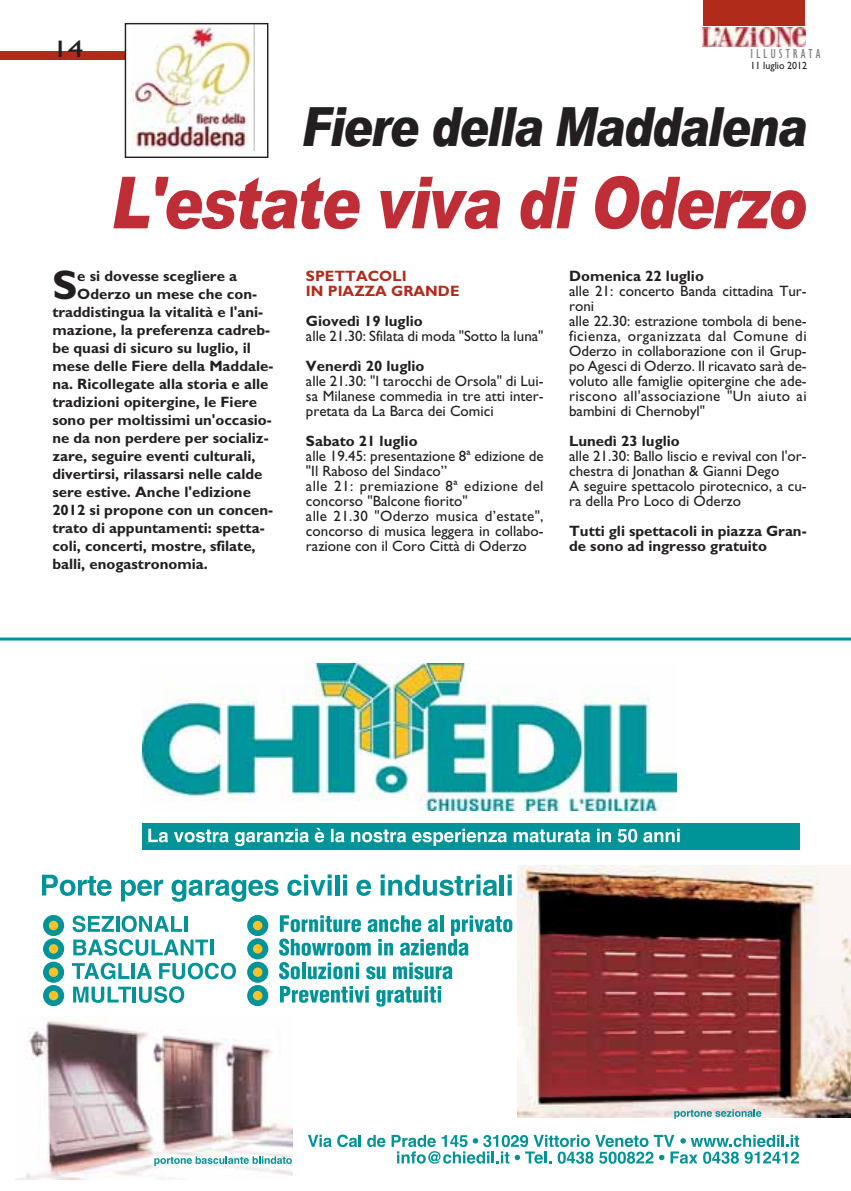
<style>
.page{position:relative;width:851px;height:1191px;background:#fff}
.page>*{position:absolute;margin:0;border:0;box-sizing:border-box;transform-origin:0 0}
.t1{font:italic 900 72px "Arial";letter-spacing:-.035em;color:#bf2d37;scale:.82 1}
.t2{font:italic 900 54px "Arial";letter-spacing:-.035em;color:#231f20;scale:.82 1}
.t3{font:700 41.4px "Gill Sans";color:#231f20}
.t4{font:24px "Gill Sans";color:#231f20;scale:1.3 1}
.t5{font:15px/15px "Gill Sans";color:#231f20}
.t6{font:700 15px/15px "Gill Sans";color:#231f20}
.t7{font:700 15px/15px "Gill Sans";color:#b12b1b}
.t8{font:condensed 13.5px "Gill Sans";letter-spacing:.22em;color:#808285}
.t9{font:10.5px "Gill Sans";color:#231f20;scale:.95 1}
</style>
<div class="page">
<svg style="left:702px;top:21px;width:104px;height:26px"></svg>
<img style="left:702px;top:28px;width:102px;height:18px">
<div style="left:0;top:51px;width:221px;height:9px;background:#b12b1b"></div>
<div style="left:703px;top:0;width:101px;height:25px;background:#b12b1b"></div>
<div style="left:125px;top:24px;width:143px;height:133px;background:#fff"></div>
<img style="left:132px;top:25px;width:122px;height:126px">
<div style="left:125px;top:23px;width:143px;height:135px;border:1px solid #231f20"></div>
<img style="left:517px;top:865px;width:333px;height:253px">
<img style="left:15px;top:1020px;width:277px;height:159px">
<svg style="left:42px;top:874px;width:70px;height:22px"></svg>
<svg style="left:121px;top:879px;width:42px;height:22px"></svg>
<svg style="left:171px;top:879px;width:107px;height:22px"></svg>
<svg style="left:287px;top:874px;width:44px;height:22px"></svg>
<hr style="left:335px;top:874px;width:4px;height:21px;background:#009498">
<hr style="left:343px;top:880px;width:4px;height:15px;background:#009498">
<svg style="left:343px;top:874px;width:4px;height:4px"></svg>
<svg style="left:356px;top:879px;width:15px;height:17px"></svg>
<svg style="left:380px;top:874px;width:117px;height:22px"></svg>
<hr style="left:500px;top:874px;width:4px;height:21px;background:#009498">
<svg style="left:507px;top:880px;width:4px;height:15px"></svg>
<svg style="left:507px;top:874px;width:4px;height:4px"></svg>
<img style="left:142px;top:663px;width:534px;height:148px">
<svg style="left:280px;top:986px;width:89px;height:16px"></svg>
<svg style="left:376px;top:986px;width:65px;height:20px"></svg>
<svg style="left:279px;top:962px;width:21px;height:17px"></svg>
<hr style="left:302px;top:962px;width:3px;height:17px;background:#009498">
<svg style="left:308px;top:962px;width:51px;height:17px"></svg>
<svg style="left:366px;top:966px;width:19px;height:13px"></svg>
<svg style="left:393px;top:962px;width:59px;height:17px"></svg>
<svg style="left:279px;top:915px;width:233px;height:40px"></svg>
<svg style="left:308px;top:1134px;width:23px;height:13px"></svg>
<svg style="left:337px;top:1134px;width:24px;height:13px"></svg>
<svg style="left:367px;top:1134px;width:18px;height:13px"></svg>
<svg style="left:391px;top:1134px;width:408px;height:29px"></svg>
<div style="left:142px;top:823px;width:657px;height:27px;background:#009498"></div>
<svg style="left:148px;top:828px;width:20px;height:14px"></svg>
<svg style="left:174px;top:829px;width:54px;height:13px"></svg>
<svg style="left:235px;top:828px;width:74px;height:18px"></svg>
<svg style="left:315px;top:828px;width:9px;height:14px"></svg>
<svg style="left:331px;top:828px;width:13px;height:14px"></svg>
<svg style="left:351px;top:829px;width:55px;height:13px"></svg>
<svg style="left:412px;top:828px;width:95px;height:18px"></svg>
<svg style="left:513px;top:829px;width:77px;height:13px"></svg>
<svg style="left:597px;top:828px;width:14px;height:14px"></svg>
<svg style="left:617px;top:829px;width:20px;height:13px"></svg>
<svg style="left:643px;top:828px;width:36px;height:14px"></svg>
<svg style="left:73px;top:986px;width:58px;height:17px"></svg>
<hr style="left:133px;top:986px;width:3px;height:16px;background:#009498">
<svg style="left:139px;top:986px;width:45px;height:17px"></svg>
<svg style="left:72px;top:962px;width:57px;height:17px"></svg>
<hr style="left:131px;top:963px;width:4px;height:16px;background:#009498">
<svg style="left:137px;top:963px;width:15px;height:16px"></svg>
<svg style="left:159px;top:962px;width:77px;height:17px"></svg>
<svg style="left:73px;top:939px;width:135px;height:16px"></svg>
<hr style="left:210px;top:939px;width:3px;height:16px;background:#009498">
<svg style="left:72px;top:915px;width:42px;height:17px"></svg>
<hr style="left:116px;top:916px;width:3px;height:15px;background:#009498">
<svg style="left:121px;top:915px;width:61px;height:17px"></svg>
<hr style="left:184px;top:916px;width:3px;height:15px;background:#009498">
<div style="left:46px;top:918px;width:15px;height:15px;background:#f8c22a;border-radius:50%"></div>
<div style="left:43px;top:915px;width:21px;height:21px;border:6px solid #009498;border-radius:50%"></div>
<div style="left:46px;top:988px;width:15px;height:15px;background:#f8c22a;border-radius:50%"></div>
<div style="left:43px;top:985px;width:21px;height:21px;border:6px solid #009498;border-radius:50%"></div>
<div style="left:46px;top:964px;width:15px;height:16px;background:#f8c22a;border-radius:50%"></div>
<div style="left:43px;top:961px;width:21px;height:21px;border:6px solid #009498;border-radius:50%"></div>
<div style="left:46px;top:941px;width:15px;height:15px;background:#f8c22a;border-radius:50%"></div>
<div style="left:43px;top:938px;width:21px;height:21px;border:6px solid #009498;border-radius:50%"></div>
<div style="left:250px;top:988px;width:15px;height:15px;background:#f8c22a;border-radius:50%"></div>
<div style="left:247px;top:985px;width:21px;height:21px;border:6px solid #009498;border-radius:50%"></div>
<div style="left:250px;top:964px;width:15px;height:16px;background:#f8c22a;border-radius:50%"></div>
<div style="left:247px;top:961px;width:21px;height:21px;border:6px solid #009498;border-radius:50%"></div>
<div style="left:250px;top:941px;width:15px;height:15px;background:#f8c22a;border-radius:50%"></div>
<div style="left:247px;top:938px;width:21px;height:21px;border:6px solid #009498;border-radius:50%"></div>
<div style="left:250px;top:918px;width:15px;height:15px;background:#f8c22a;border-radius:50%"></div>
<div style="left:247px;top:915px;width:21px;height:21px;border:6px solid #009498;border-radius:50%"></div>
<svg style="left:674px;top:1109px;width:87px;height:9px"></svg>
<svg style="left:154px;top:1156px;width:138px;height:9px"></svg>
<hr style="left:0;top:637px;width:850px;height:3px;background:#009498">
<h3 class="t4" style="left:52px;top:40px;width:26px">14</h3>
<p class="t8" style="left:750px;top:48px;width:71px">ILLUSTRATA</p>
<p class="t9" style="left:750px;top:62px;width:61px">11 luglio 2012</p>
<h2 class="t2" style="left:301px;top:86px;width:617px">Fiere della Maddalena</h2>
<h1 class="t1" style="left:111px;top:149px;width:849px">L'estate viva di Oderzo</h1>
<h3 class="t3" style="left:52px;top:271px;width:26px">S</h3>
<p class="t6" style="left:77px;top:270px;width:161px">e si dovesse scegliere a</p>
<p class="t6" style="left:77px;top:288px;width:181px">Oderzo un mese che con-</p>
<p class="t6" style="left:52px;top:306px;width:212px">traddistingua la vitalità e l'ani-</p>
<p class="t6" style="left:52px;top:324px;width:219px">mazione, la preferenza cadreb-</p>
<p class="t6" style="left:52px;top:342px;width:200px">be quasi di sicuro su luglio, il</p>
<p class="t6" style="left:52px;top:360px;width:222px">mese delle Fiere della Maddale-</p>
<p class="t6" style="left:52px;top:378px;width:217px">na. Ricollegate alla storia e alle</p>
<p class="t6" style="left:52px;top:396px;width:206px">tradizioni opitergine, le Fiere</p>
<p class="t6" style="left:52px;top:414px;width:221px">sono per moltissimi un'occasio-</p>
<p class="t6" style="left:52px;top:432px;width:218px">ne da non perdere per socializ-</p>
<p class="t6" style="left:52px;top:450px;width:205px">zare, seguire eventi culturali,</p>
<p class="t6" style="left:52px;top:468px;width:212px">divertirsi, rilassarsi nelle calde</p>
<p class="t6" style="left:52px;top:486px;width:200px">sere estive. Anche l'edizione</p>
<p class="t6" style="left:52px;top:504px;width:222px">2012 si propone con un concen-</p>
<p class="t6" style="left:52px;top:522px;width:214px">trato di appuntamenti: spetta-</p>
<p class="t6" style="left:52px;top:540px;width:205px">coli, concerti, mostre, sfilate,</p>
<p class="t6" style="left:52px;top:558px;width:157px">balli, enogastronomia.</p>
<p class="t7" style="left:306px;top:270px;width:155px">SPETTACOLI<br>IN PIAZZA GRANDE</p>
<p class="t6" style="left:306px;top:315px;width:118px">Giovedì 19 luglio</p>
<p class="t5" style="left:306px;top:330px;width:239px">alle 21.30: Sfilata di moda "Sotto la luna"</p>
<p class="t6" style="left:306px;top:360px;width:120px">Venerdì 20 luglio</p>
<p class="t5" style="left:306px;top:375px;width:239px;text-align:justify">alle 21.30: "I tarocchi de Orsola" di Lui&shy;sa Milanese commedia in tre atti inter&shy;pretata da La Barca dei Comici</p>
<p class="t6" style="left:306px;top:435px;width:113px">Sabato 21 luglio</p>
<p class="t5" style="left:306px;top:450px;width:239px">alle 19.45: presentazione 8ª edizione de "Il Raboso del Sindaco”<br>alle 21: premiazione 8ª edizione del concorso "Balcone fiorito"<br>alle 21.30 "Oderzo musica d’estate", concorso di musica leggera in collabo&shy;razione con il Coro Città di Oderzo</p>
<p class="t6" style="left:569px;top:270px;width:136px">Domenica 22 luglio</p>
<p class="t5" style="left:569px;top:285px;width:239px">alle 21: concerto Banda cittadina Tur&shy;roni<br>alle 22.30: estrazione tombola di bene&shy;ficienza, organizzata dal Comune di Oderzo in collaborazione con il Grup&shy;po Agesci di Oderzo. Il ricavato sarà de&shy;voluto alle famiglie opitergine che ade&shy;riscono all'associazione "Un aiuto ai bambini di Chernobyl"</p>
<p class="t6" style="left:569px;top:435px;width:112px">Lunedì 23 luglio</p>
<p class="t5" style="left:569px;top:450px;width:239px">alle 21.30: Ballo liscio e revival con l'or&shy;chestra di Jonathan &amp; Gianni Dego<br>A seguire spettacolo pirotecnico, a cu&shy;ra della Pro Loco di Oderzo</p>
<p class="t6" style="left:569px;top:525px;width:239px">Tutti gli spettacoli in piazza Gran&shy;de sono ad ingresso gratuito</p>
</div>
